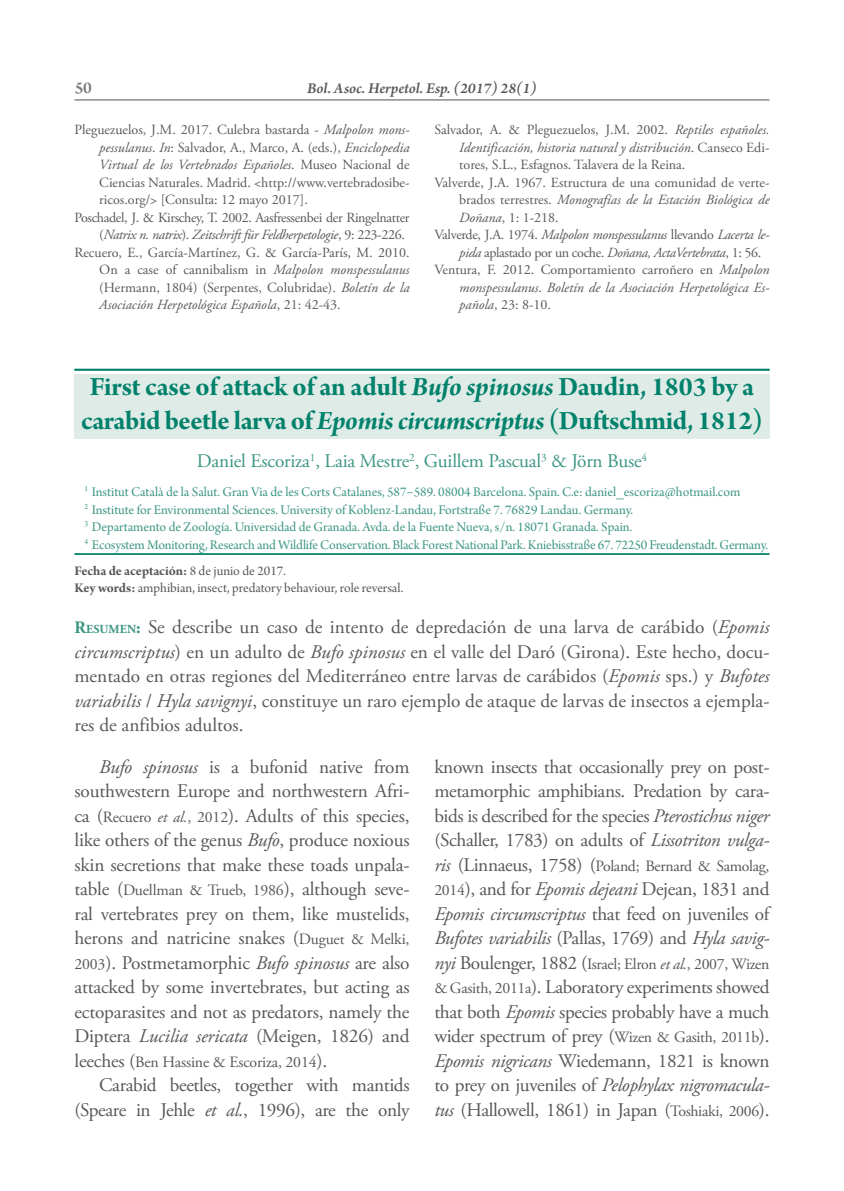
<style>
.page{position:relative;width:844px;height:1191px;background:#fff}
.page>*{position:absolute;margin:0;border:0;box-sizing:border-box;transform-origin:0 0}
.t1{font:28px/33.6px "Arno Pro Bold Subhead";letter-spacing:-.01em;color:#00816b;text-align:center}
.t2{font:19.25px/24.5px "Adobe Garamond Pro";letter-spacing:-.02em;color:#58585a;text-align:justify}
.t3{font:italic 19.25px/24.5px "Adobe Garamond Pro";letter-spacing:-.02em;color:#58585a;text-align:justify}
.t4{font:19.25px "Adobe Garamond Pro";letter-spacing:-.01em;color:#3d9684}
.t5{font:600 17.5px "Arno Pro";color:#58585a}
.t6{font:15.75px "Adobe Garamond Pro";letter-spacing:-.02em;color:#58585a}
.t7{font:italic 600 15.75px "Arno Pro";color:#58585a}
.t8{font:14px "Adobe Garamond Pro";color:#58585a}
.t9{font:14px/17.5px "Arno Pro Subhead";letter-spacing:-.005em;color:#3d9684}
.t10{font:italic 14px "Adobe Garamond Pro";color:#58585a}
.t11{font:italic 14px "Adobe Garamond Pro";letter-spacing:-.025em;color:#58585a}
.t12{font:14px "Adobe Garamond Pro";letter-spacing:-.025em;color:#58585a}
.t13{font:14px "Arno Pro Subhead";letter-spacing:-.005em;color:#58585a}
.t14{font:14px "Arno Pro Bold Subhead";letter-spacing:-.005em;color:#58585a}
.s1{font-style:italic}
.s2{font-style:normal}
.s3{font-family:"Arno Pro Bold Italic Subhead"}
.s4{font-family:"Arno Pro Subhead"}
.s5{font-family:"Arno Pro Bold Subhead"}
.s6{font-weight:700;font-size:17.5px;color:#3d9684}
.s7{font-weight:700;font-size:12.25px;color:#3d9684}
.s8{font-size:15.75px}
.s9{font-style:italic;font-size:15.75px}
.s10{font-size:19.25px}
.s11{font-style:italic;font-size:19.25px}
.s12{font-style:normal;font-size:15.75px}
</style>
<div class="page">
<hr style="left:74px;top:99px;width:695px;height:2px;background:#58585a">
<div style="left:74px;top:374px;width:695px;height:64px;background:#deebe6"></div>
<hr style="left:74px;top:369px;width:695px;height:1px;background:#00816b">
<hr style="left:74px;top:553px;width:695px;height:2px;background:#00816b">
<p class="t5" style="left:74px;top:78px;width:19px">50</p>
<p class="t7" style="left:307px;top:79px;width:231px">Bol. Asoc. Herpetol. Esp. (2017) 28(1)</p>
<p class="t8" style="left:74px;top:121px;width:336px">Pleguezuelos, J.M. 2017. Culebra bastarda - <span class="s1">Malpolon mons-</span></p>
<p class="t8" style="left:99px;top:139px;width:312px"><span class="s1">pessulanus</span>. <span class="s1">In</span>: Salvador, A., Marco, A. (eds.), <span class="s1">Enciclopedia</span></p>
<p class="t10" style="left:99px;top:156px;width:312px">Virtual de los Vertebrados Españoles<span class="s2">. Museo Nacional de</span></p>
<p class="t8" style="left:99px;top:174px;width:312px">Ciencias Naturales. Madrid. &lt;http://www.vertebradosibe-</p>
<p class="t8" style="left:99px;top:191px;width:210px">ricos.org/&gt; [Consulta: 12 mayo 2017].</p>
<p class="t12" style="left:74px;top:209px;width:336px">Poschadel, J. &amp; Kirschey, T. 2002. Aasfressenbei der Ringelnatter</p>
<p class="t11" style="left:99px;top:226px;width:307px"><span class="s2">(</span>Natrix n. natrix<span class="s2">).</span> Zeitschrift für Feldherpetologie<span class="s2">, 9: 223-226.</span></p>
<p class="t8" style="left:74px;top:244px;width:336px">Recuero, E., García-Martínez, G. &amp; García-París, M. 2010.</p>
<p class="t8" style="left:99px;top:261px;width:312px">On a case of cannibalism in <span class="s1">Malpolon monspessulanus</span></p>
<p class="t8" style="left:99px;top:279px;width:312px">(Hermann, 1804) (Serpentes, Colubridae). <span class="s1">Boletín de la</span></p>
<p class="t10" style="left:99px;top:296px;width:243px">Asociación Herpetológica Española<span class="s2">, 21: 42-43.</span></p>
<p class="t8" style="left:434px;top:121px;width:336px">Salvador, A. &amp; Pleguezuelos, J.M. 2002. <span class="s1">Reptiles españoles.</span></p>
<p class="t10" style="left:459px;top:139px;width:312px">Identificación, historia natural y distribución<span class="s2">. Canseco Edi-</span></p>
<p class="t8" style="left:459px;top:156px;width:228px">tores, S.L., Esfagnos. Talavera de la Reina.</p>
<p class="t8" style="left:434px;top:174px;width:336px">Valverde, J.A. 1967. Estructura de una comunidad de verte-</p>
<p class="t10" style="left:459px;top:191px;width:312px"><span class="s2">brados terrestres.</span> Monografías de la Estación Biológica de</p>
<p class="t8" style="left:459px;top:209px;width:101px"><span class="s1">Doñana</span>, 1: 1-218.</p>
<p class="t11" style="left:434px;top:226px;width:336px"><span class="s2">Valverde, J.A. 1974.</span> Malpolon monspessulanus <span class="s2">llevando</span> Lacerta le-</p>
<p class="t12" style="left:459px;top:244px;width:303px"><span class="s1">pida</span> aplastado por un coche. <span class="s1">Doñana, ActaVertebrata</span>, 1: 56.</p>
<p class="t8" style="left:434px;top:261px;width:336px">Ventura, F. 2012. Comportamiento carroñero en <span class="s1">Malpolon</span></p>
<p class="t10" style="left:459px;top:279px;width:312px">monspessulanus<span class="s2">.</span> Boletín de la Asociación Herpetológica Es-</p>
<p class="t8" style="left:459px;top:296px;width:93px"><span class="s1">pañola</span>, 23: 8-10.</p>
<h1 class="t1" style="left:81px;top:371px;width:683px">First case of attack of an adult <span class="s3">Bufo spinosus</span> Daudin, 1803 by a carabid beetle larva of <span class="s3">Epomis circumscriptus</span> (Duftschmid, 1812)</h1>
<p class="t4" style="left:197px;top:449px;width:451px">Daniel Escoriza<sup>1</sup>, Laia Mestre<sup>2</sup>, Guillem Pascual<sup>3</sup> &amp; Jörn Buse<sup>4</sup></p>
<p class="t9" style="left:84px;top:484px;width:684px"><sup>1</sup> Institut Català de la Salut. Gran Via de les Corts Catalanes, 587−589. 08004 Barcelona. Spain. C.e: daniel_escoriza@hotmail.com<br><sup>2</sup> Institute for Environmental Sciences. University of Koblenz-Landau, Fortstraße 7. 76829 Landau. Germany.<br><sup>3</sup> Departamento de Zoología. Universidad de Granada. Avda. de la Fuente Nueva, s/n. 18071 Granada. Spain.<br><sup>4</sup> Ecosystem Monitoring, Research and Wildlife Conservation. Black Forest National Park. Kniebisstraße 67. 72250 Freudenstadt. Germany.</p>
<p class="t14" style="left:74px;top:563px;width:213px">Fecha de aceptación: <span class="s4">8 de junio de 2017.</span></p>
<p class="t13" style="left:74px;top:580px;width:330px"><span class="s5">Key words:</span> amphibian, insect, predatory behaviour, role reversal.</p>
<p class="t2" style="left:74px;top:615px;width:696px"><span class="s6">R</span><span class="s7">ESUMEN</span><span class="s6">:</span> Se describe un caso de intento de depredación de una larva de carábido (<span class="s1">Epomis circumscriptus</span>) en un adulto de <span class="s1">Bufo spinosus</span> en el valle del Daró (Girona). Este hecho, docu&shy;mentado en otras regiones del Mediterráneo entre larvas de carábidos (<span class="s1">Epomis</span> sps.) y <span class="s1">Bufotes variabilis</span> / <span class="s1">Hyla savignyi</span>, constituye un raro ejemplo de ataque de larvas de insectos a ejempla&shy;res de anfibios adultos.</p>
<p class="t2" style="left:74px;top:755px;width:336px;text-indent:25px"><span class="s1">Bufo spinosus</span> is a bufonid native from southwestern Europe and northwestern Afri&shy;ca (<span class="s8">Recuero</span> <span class="s9">et al.</span><span class="s8">, 2012</span>). Adults of this species, like others of the genus <span class="s1">Bufo</span>, produce noxious skin secretions that make these toads unpala&shy;table (<span class="s8">Duellman &amp; Trueb, 1986</span>), although seve&shy;ral vertebrates prey on them, like mustelids, herons and natricine snakes (<span class="s8">Duguet &amp; Melki, 2003</span>). Postmetamorphic <span class="s1">Bufo spinosus</span> are also attacked by some invertebrates, but acting as ectoparasites and not as predators, namely the Diptera <span class="s1">Lucilia sericata</span> (Meigen, 1826) and</p>
<p class="t6" style="left:74px;top:1052px;width:254px"><span class="s10">leeches (</span>Ben Hassine &amp; Escoriza, 2014<span class="s10">).</span></p>
<p class="t2" style="left:74px;top:1073px;width:336px;text-align:right">Carabid beetles, together with mantids (Speare in Jehle <span class="s1">et al.</span>, 1996), are the only</p>
<p class="t2" style="left:434px;top:755px;width:336px">known insects that occasionally prey on post&shy;metamorphic amphibians. Predation by cara&shy;bids is described for the species <span class="s1">Pterostichus niger </span>(Schaller, 1783) on adults of <span class="s1">Lissotriton vulga-</span></p>
<p class="t6" style="left:434px;top:856px;width:336px"><span class="s11">ris</span> <span class="s10">(Linnaeus, 1758) (</span>Poland; Bernard &amp; Samolag,</p>
<p class="t3" style="left:434px;top:877px;width:336px"><span class="s12">2014</span><span class="s2">), and for</span> Epomis dejeani <span class="s2">Dejean, 1831 and </span>Epomis circumscriptus <span class="s2">that feed on juveniles of </span>Bufotes variabilis <span class="s2">(Pallas, 1769) and</span> Hyla savig-</p>
<p class="t6" style="left:434px;top:954px;width:336px"><span class="s11">nyi</span> <span class="s10">Boulenger, 1882 (</span>Israel; Elron <span class="s1">et al.</span>, 2007, Wizen</p>
<p class="t2" style="left:434px;top:975px;width:336px"><span class="s8">&amp; Gasith, 2011a</span>). Laboratory experiments showed that both <span class="s1">Epomis</span> species probably have a much wider spectrum of prey (<span class="s8">Wizen &amp; Gasith, 2011b</span>).<br><span class="s1">Epomis nigricans</span> Wiedemann, 1821 is known to prey on juveniles of <span class="s1">Pelophylax nigromacula&shy;tus</span> (Hallowell, 1861) in Japan (<span class="s8">Toshiaki, 2006</span>).</p>
</div>
